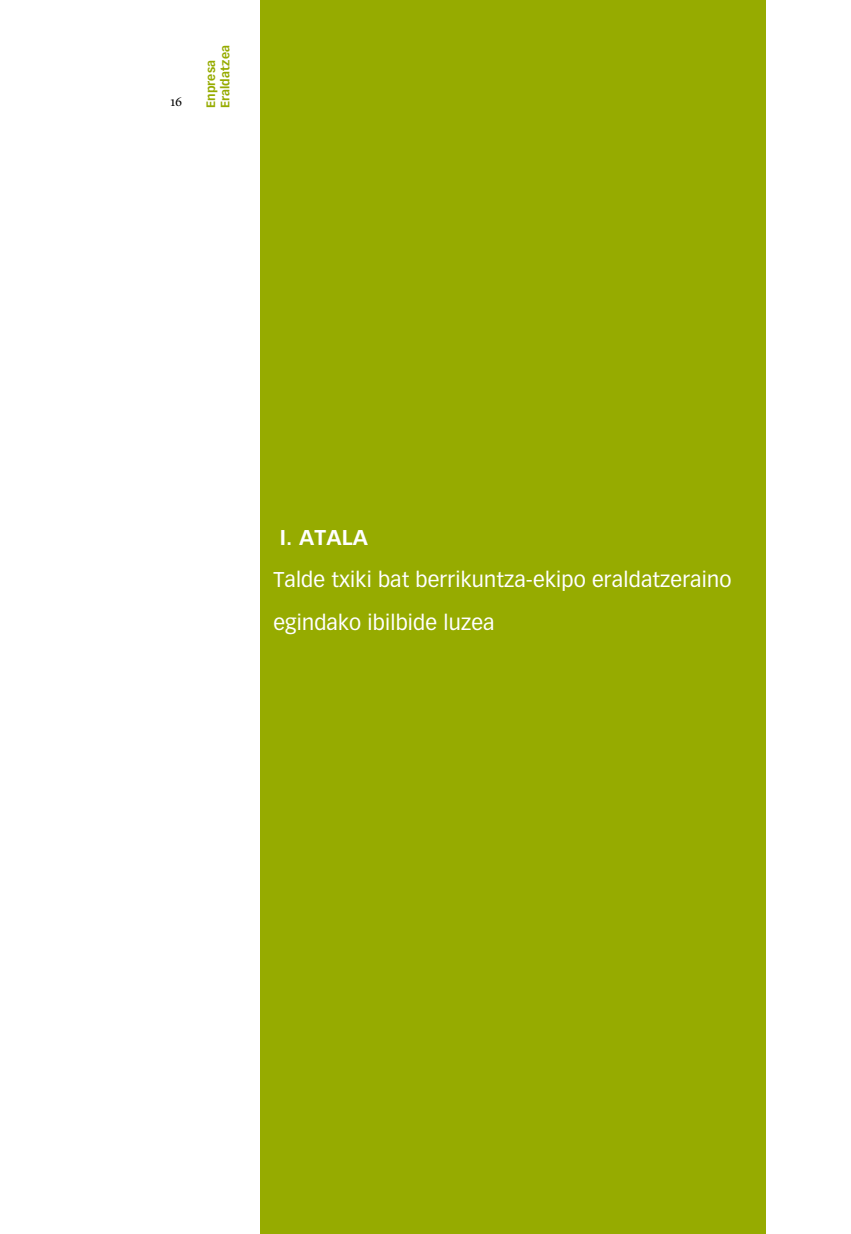
<style>
.page{position:relative;width:851px;height:1234px;background:#fff}
.page>*{position:absolute;margin:0;border:0;box-sizing:border-box;transform-origin:0 0}
.t1{font:21px/42.5px "Vectora LH";letter-spacing:.01em;color:#fff}
.t2{font:700 21px "Vectora LH";letter-spacing:.01em;color:#fff}
.t3{font:14.7px "Minion Regular SC";color:#000}
.t4{font:700 12px/14.4px "Vectora LH";letter-spacing:.01em;color:#96ab00}
</style>
<div class="page">
<div style="left:260px;top:0;width:505px;height:1233px;background:#96ab00"></div>
<p class="t3" style="left:170px;top:94px;width:13px">16</p>
<p class="t4" style="left:203px;top:108px;width:64px;rotate:-90deg">Enpresa<br>Eraldatzea</p>
<p class="t2" style="left:280px;top:524px;width:90px">I. ATALA</p>
<p class="t1" style="left:273px;top:558px;width:459px">Talde txiki bat berrikuntza-ekipo eraldatzeraino egindako ibilbide luzea</p>
</div>
